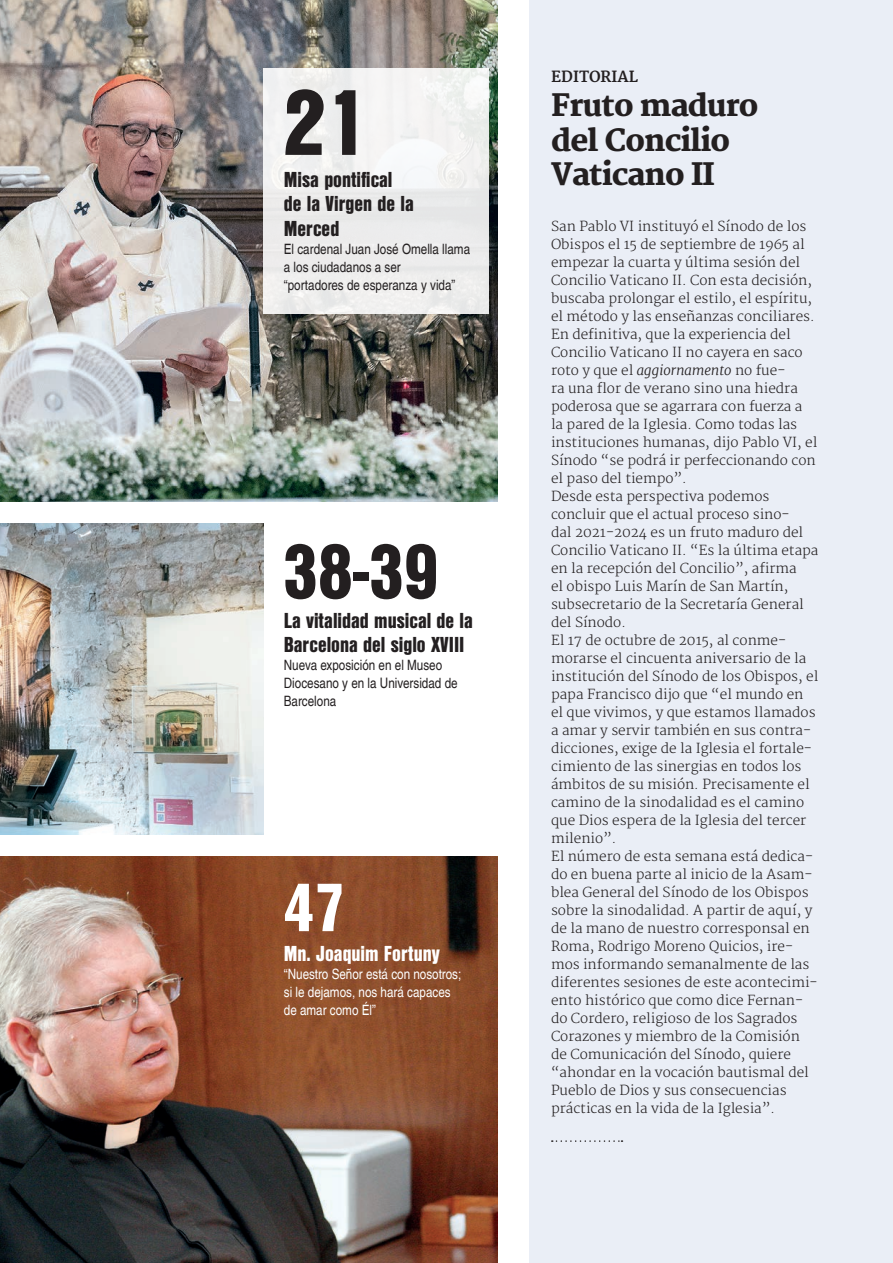
<style>
.page{position:relative;width:893px;height:1263px;background:#fff}
.page>*{position:absolute;margin:0;border:0;box-sizing:border-box;transform-origin:0 0}
.t1{font:900 90px "Nimbus San Con LOT";color:#231f20}
.t2{font:900 75px "Nimbus San Con LOT";color:#231f20}
.t3{font:900 66px "Nimbus San Con LOT";color:#fff}
.t4{font:800 30px "Merriweather";letter-spacing:-.03em;color:#231f20}
.SUMARIO_1{font:900 21px/24px "Nimbus San Con LOT";color:#231f20}
.SUMARIO_1-2{font:900 21px "Nimbus San Con LOT";color:#fff}
.t5{font:700 15px "Merriweather";color:#231f20}
.SUMARIO_2{font:condensed 14.25px/18px "Nimbus San L";color:#231f20}
.SUMARIO_2-2{font:condensed 14.25px/18px "Nimbus San L";color:#fff}
.TEXTO_PPAL_CAT{font:300 13.5px/18px "Merriweather";color:#231f20}
.s1{font-style:italic}
</style>
<div class="page">
<div style="left:530px;top:0;width:363px;height:1263px;background:#eaeef6"></div>
<svg style="left:552px;top:1140px;width:70px;height:2px"></svg>
<img style="left:0;top:0;width:497px;height:502px">
<img style="left:0;top:523px;width:264px;height:312px">
<img style="left:0;top:856px;width:497px;height:407px">
<div style="left:264px;top:69px;width:225px;height:245px;background:#eee"></div>
<p class="t1" style="left:284px;top:55px;width:86px">21</p>
<p class="SUMARIO_1" style="left:284px;top:167px;width:110px">Misa pontifical</p>
<p class="SUMARIO_1" style="left:284px;top:191px;width:132px">de la Virgen de la<br>Merced</p>
<p class="SUMARIO_2" style="left:284px;top:239px;width:188px">El cardenal Juan José Omella llama a los ciudadanos a ser</p>
<p class="SUMARIO_2" style="left:284px;top:275px;width:173px">“portadores de esperanza y vida”</p>
<p class="t2" style="left:283px;top:515px;width:157px">38-39</p>
<p class="SUMARIO_1" style="left:284px;top:607px;width:191px">La vitalidad musical de la<br>Barcelona del siglo XVIII</p>
<p class="SUMARIO_2" style="left:284px;top:656px;width:175px">Nueva exposición en el Museo<br>Diocesano y en la Universidad de<br>Barcelona</p>
<p class="t3" style="left:284px;top:858px;width:63px">47</p>
<p class="SUMARIO_1-2" style="left:284px;top:937px;width:158px">Mn. Joaquim Fortuny</p>
<p class="SUMARIO_2-2" style="left:284px;top:965px;width:179px">“Nuestro Señor está con nosotros; si le dejamos, nos hará capaces</p>
<p class="SUMARIO_2-2" style="left:284px;top:1001px;width:94px">de amar como Él”</p>
<p class="t5" style="left:551px;top:68px;width:88px">EDITORIAL</p>
<p class="t4" style="left:551px;top:88px;width:209px">Fruto maduro</p>
<p class="t4" style="left:551px;top:123px;width:180px">del Concilio</p>
<p class="t4" style="left:551px;top:157px;width:165px">Vaticano II</p>
<p class="TEXTO_PPAL_CAT" style="left:551px;top:217px;width:268px">San Pablo VI instituyó el Sínodo de los Obispos el 15 de septiembre de 1965 al empezar la cuarta y última sesión del Concilio Vaticano II. Con esta decisión, buscaba prolongar el estilo, el espíritu, el método y las enseñanzas conciliares.<br>En definitiva, que la experiencia del Concilio Vaticano II no cayera en saco roto y que el <span class="s1">aggiornamento</span> no fue-<br>ra una flor de verano sino una hiedra poderosa que se agarrara con fuerza a la pared de la Iglesia. Como todas las instituciones humanas, dijo Pablo VI, el Sínodo “se podrá ir perfeccionando con el paso del tiempo”.</p>
<p class="TEXTO_PPAL_CAT" style="left:551px;top:487px;width:269px">Desde esta perspectiva podemos concluir que el actual proceso sino-<br>dal 2021-2024 es un fruto maduro del Concilio Vaticano II. “Es la última etapa en la recepción del Concilio”, afirma<br>el obispo Luis Marín de San Martín, subsecretario de la Secretaría General del Sínodo.</p>
<p class="TEXTO_PPAL_CAT" style="left:551px;top:631px;width:269px">El 17 de octubre de 2015, al conme&shy;morarse el cincuenta aniversario de la institución del Sínodo de los Obispos, el papa Francisco dijo que “el mundo en el que vivimos, y que estamos llamados a amar y servir también en sus contra&shy;dicciones, exige de la Iglesia el fortale&shy;cimiento de las sinergias en todos los ámbitos de su misión. Precisamente el camino de la sinodalidad es el camino que Dios espera de la Iglesia del tercer milenio”.</p>
<p class="TEXTO_PPAL_CAT" style="left:551px;top:847px;width:268px">El número de esta semana está dedica&shy;do en buena parte al inicio de la Asam&shy;blea General del Sínodo de los Obispos sobre la sinodalidad. A partir de aquí, y de la mano de nuestro corresponsal en Roma, Rodrigo Moreno Quicios, ire&shy;mos informando semanalmente de las diferentes sesiones de este acontecimi&shy;ento histórico que como dice Fernan&shy;do Cordero, religioso de los Sagrados Corazones y miembro de la Comisión de Comunicación del Sínodo, quiere “ahondar en la vocación bautismal del Pueblo de Dios y sus consecuencias prácticas en la vida de la Iglesia”.</p>
</div>
